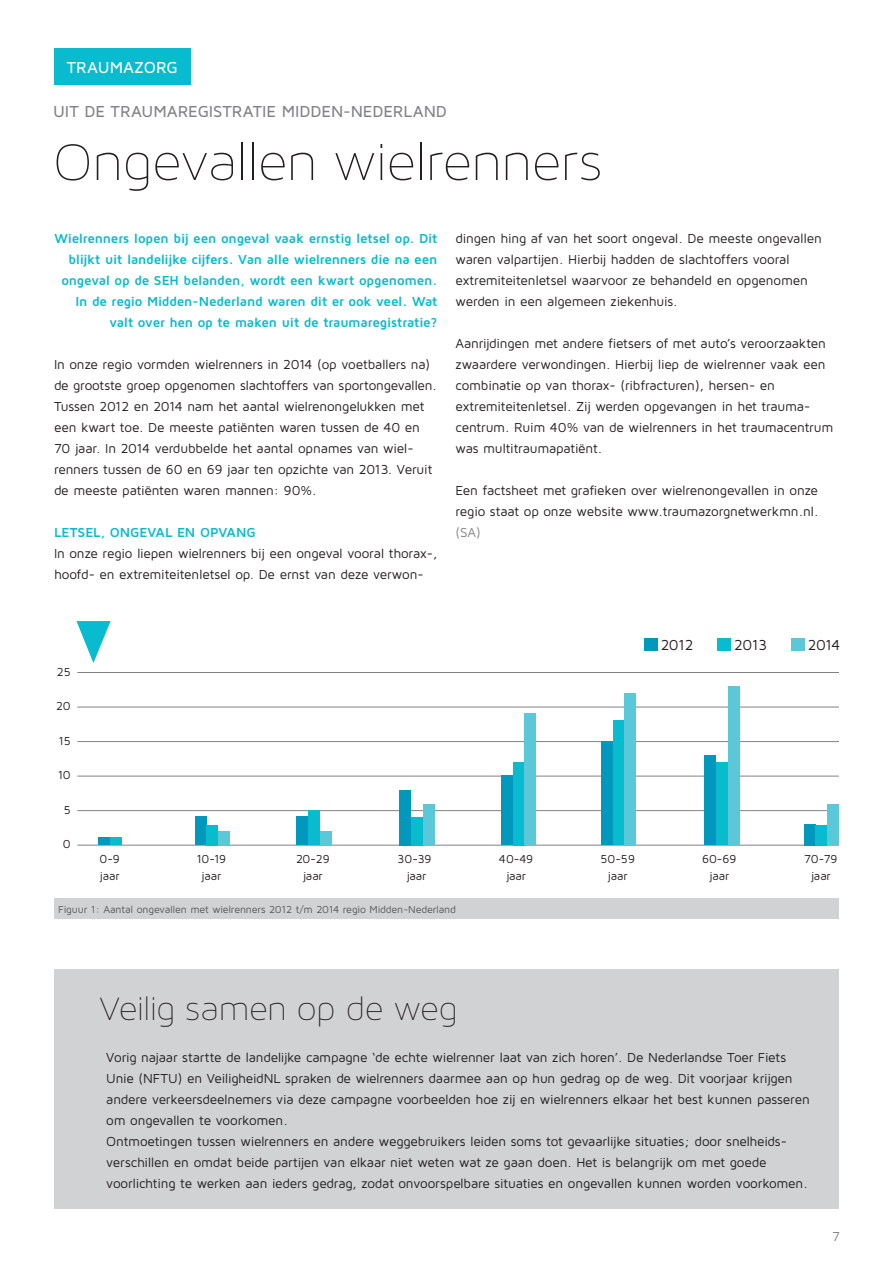
<style>
.page{position:relative;width:893px;height:1263px;background:#fff}
.page>*{position:absolute;margin:0;border:0;box-sizing:border-box;transform-origin:0 0}
.t1{font:57px "Maven Pro Light 200";color:#231f20}
.t2{font:36px "Maven Pro Light 200";letter-spacing:-.005em;color:#231f20}
.t3{font:500 16.5px "Maven Pro";letter-spacing:-.005em;color:#808285}
.t4{font:500 16.5px "Maven Pro";letter-spacing:-.005em;color:#fff}
.t5{font:15px "Maven Pro";letter-spacing:-.03em;color:#231f20}
.t6{font:13.5px/21px "Maven Pro";letter-spacing:-.015em;color:#231f20}
.t7{font:700 13.5px/21px "Maven Pro";letter-spacing:-.015em;color:#08bbce;text-align:right}
.t8{font:13.5px "Maven Pro";color:#808285}
.t9{font:12px/16.5px "Maven Pro";letter-spacing:-.01em;color:#231f20;text-align:center}
.t10{font:10.5px "Maven Pro";letter-spacing:-.02em;color:#57585a}
</style>
<div class="page">
<div style="left:54px;top:969px;width:785px;height:240px;background:#d1d2d4"></div>
<div style="left:54px;top:48px;width:136px;height:37px;background:#08bbce"></div>
<div style="left:54px;top:898px;width:785px;height:21px;background:#d1d2d4"></div>
<hr style="left:77px;top:845px;width:762px;height:1px;background:#808285">
<hr style="left:77px;top:810px;width:762px;height:1px;background:#808285">
<hr style="left:77px;top:776px;width:762px;height:1px;background:#808285">
<hr style="left:77px;top:741px;width:762px;height:1px;background:#808285">
<hr style="left:77px;top:707px;width:762px;height:1px;background:#808285">
<hr style="left:77px;top:672px;width:762px;height:1px;background:#808285">
<div style="left:195px;top:817px;width:11px;height:28px;background:#0098bd"></div>
<div style="left:207px;top:825px;width:11px;height:20px;background:#08bbce"></div>
<div style="left:218px;top:831px;width:12px;height:14px;background:#5bc8d9"></div>
<div style="left:98px;top:838px;width:12px;height:7px;background:#0098bd"></div>
<div style="left:110px;top:838px;width:12px;height:7px;background:#08bbce"></div>
<div style="left:296px;top:817px;width:12px;height:28px;background:#0098bd"></div>
<div style="left:308px;top:810px;width:12px;height:35px;background:#08bbce"></div>
<div style="left:320px;top:831px;width:11px;height:14px;background:#5bc8d9"></div>
<div style="left:399px;top:790px;width:12px;height:55px;background:#0098bd"></div>
<div style="left:411px;top:817px;width:12px;height:28px;background:#08bbce"></div>
<div style="left:423px;top:804px;width:12px;height:41px;background:#5bc8d9"></div>
<div style="left:804px;top:824px;width:12px;height:21px;background:#0098bd"></div>
<div style="left:816px;top:825px;width:11px;height:20px;background:#08bbce"></div>
<div style="left:827px;top:804px;width:12px;height:41px;background:#5bc8d9"></div>
<div style="left:501px;top:776px;width:12px;height:69px;background:#0098bd"></div>
<div style="left:513px;top:762px;width:11px;height:83px;background:#08bbce"></div>
<div style="left:524px;top:713px;width:12px;height:132px;background:#5bc8d9"></div>
<div style="left:601px;top:741px;width:12px;height:104px;background:#0098bd"></div>
<div style="left:613px;top:721px;width:12px;height:124px;background:#08bbce"></div>
<div style="left:625px;top:693px;width:11px;height:152px;background:#5bc8d9"></div>
<div style="left:704px;top:756px;width:12px;height:89px;background:#0098bd"></div>
<div style="left:716px;top:762px;width:12px;height:83px;background:#08bbce"></div>
<div style="left:728px;top:686px;width:11px;height:159px;background:#5bc8d9"></div>
<div style="left:644px;top:638px;width:14px;height:13px;background:#0098bd"></div>
<div style="left:718px;top:638px;width:13px;height:13px;background:#08bbce"></div>
<div style="left:791px;top:638px;width:14px;height:13px;background:#5bc8d9"></div>
<svg style="left:77px;top:621px;width:34px;height:42px"></svg>
<p class="t4" style="left:67px;top:57px;width:112px">TRAUMAZORG</p>
<p class="t3" style="left:53px;top:101px;width:395px">UIT DE TRAUMAREGISTRATIE MIDDEN-NEDERLAND</p>
<h1 class="t1" style="left:53px;top:132px;width:551px">Ongevallen wielrenners</h1>
<p class="t7" style="left:54px;top:227px;width:384px">Wielrenners lopen bij een ongeval vaak ernstig letsel op. Dit blijkt uit landelijke cijfers. Van alle wielrenners die na een ongeval op de SEH belanden, wordt een kwart opgenomen.<br>In de regio Midden-Nederland waren dit er ook veel. Wat valt over hen op te maken uit de traumaregistratie?</p>
<p class="t6" style="left:54px;top:353px;width:385px">In onze regio vormden wielrenners in 2014 (op voetballers na) de grootste groep opgenomen slachtoffers van sportongevallen.<br>Tussen 2012 en 2014 nam het aantal wielrenongelukken met een kwart toe. De meeste patiënten waren tussen de 40 en 70 jaar. In 2014 verdubbelde het aantal opnames van wiel&shy;renners tussen de 60 en 69 jaar ten opzichte van 2013. Veruit de meeste patiënten waren mannen: 90%.</p>
<p class="t7" style="left:54px;top:521px;width:203px">LETSEL, ONGEVAL EN OPVANG</p>
<p class="t6" style="left:54px;top:542px;width:385px">In onze regio liepen wielrenners bij een ongeval vooral thorax- , hoofd- en extremiteitenletsel op. De ernst van deze verwon-</p>
<p class="t6" style="left:455px;top:227px;width:368px">dingen hing af van het soort ongeval. De meeste ongevallen waren valpartijen. Hierbij hadden de slachtoffers vooral extremiteitenletsel waarvoor ze behandeld en opgenomen werden in een algemeen ziekenhuis.</p>
<p class="t6" style="left:455px;top:332px;width:379px">Aanrijdingen met andere fietsers of met auto’s veroorzaakten zwaardere verwondingen. Hierbij liep de wielrenner vaak een combinatie op van thorax- (ribfracturen), hersen- en extremiteitenletsel. Zij werden opgevangen in het trauma&shy;centrum. Ruim 40% van de wielrenners in het traumacentrum was multitraumapatiënt.</p>
<p class="t6" style="left:455px;top:479px;width:365px">Een factsheet met grafieken over wielrenongevallen in onze regio staat op onze website www.traumazorgnetwerkmn.nl.</p>
<p class="t8" style="left:455px;top:524px;width:27px">(SA)</p>
<p class="t9" style="left:57px;top:663px;width:16px">25</p>
<p class="t9" style="left:56px;top:697px;width:16px">20</p>
<p class="t9" style="left:59px;top:732px;width:14px">15</p>
<p class="t9" style="left:58px;top:766px;width:14px">10</p>
<p class="t9" style="left:64px;top:801px;width:9px">5</p>
<p class="t9" style="left:63px;top:835px;width:9px">0</p>
<p class="t5" style="left:661px;top:635px;width:34px">2012</p>
<p class="t5" style="left:734px;top:635px;width:35px">2013</p>
<p class="t5" style="left:808px;top:635px;width:34px">2014</p>
<p class="t9" style="left:99px;top:850px;width:22px;text-align:left">0-9 jaar</p>
<p class="t9" style="left:296px;top:850px;width:35px">20-29 jaar</p>
<p class="t9" style="left:398px;top:850px;width:35px">30-39 jaar</p>
<p class="t9" style="left:804px;top:850px;width:35px">70-79 jaar</p>
<p class="t9" style="left:196px;top:850px;width:31px">10-19 jaar</p>
<p class="t9" style="left:499px;top:850px;width:36px">40-49 jaar</p>
<p class="t9" style="left:600px;top:850px;width:36px">50-59 jaar</p>
<p class="t9" style="left:702px;top:850px;width:36px">60-69 jaar</p>
<p class="t10" style="left:58px;top:903px;width:399px">Figuur 1: Aantal ongevallen met wielrenners 2012 t/m 2014 regio Midden- Nederland</p>
<h2 class="t2" style="left:99px;top:990px;width:360px">Veilig samen op de weg</h2>
<p class="t6" style="left:106px;top:1046px;width:705px">Vorig najaar startte de landelijke campagne ‘de echte wielrenner laat van zich horen’. De Nederlandse Toer Fiets Unie (NFTU) en VeiligheidNL spraken de wielrenners daarmee aan op hun gedrag op de weg. Dit voorjaar krijgen andere verkeersdeelnemers via deze campagne voorbeelden hoe zij en wielrenners elkaar het best kunnen passeren om ongevallen te voorkomen.<br>Ontmoetingen tussen wielrenners en andere weggebruikers leiden soms tot gevaarlijke situaties; door snelheids&shy;verschillen en omdat beide partijen van elkaar niet weten wat ze gaan doen. Het is belangrijk om met goede voorlichting te werken aan ieders gedrag, zodat onvoorspelbare situaties en ongevallen kunnen worden voorkomen.</p>
<p class="t8" style="left:832px;top:1228px;width:9px">7</p>
</div>
